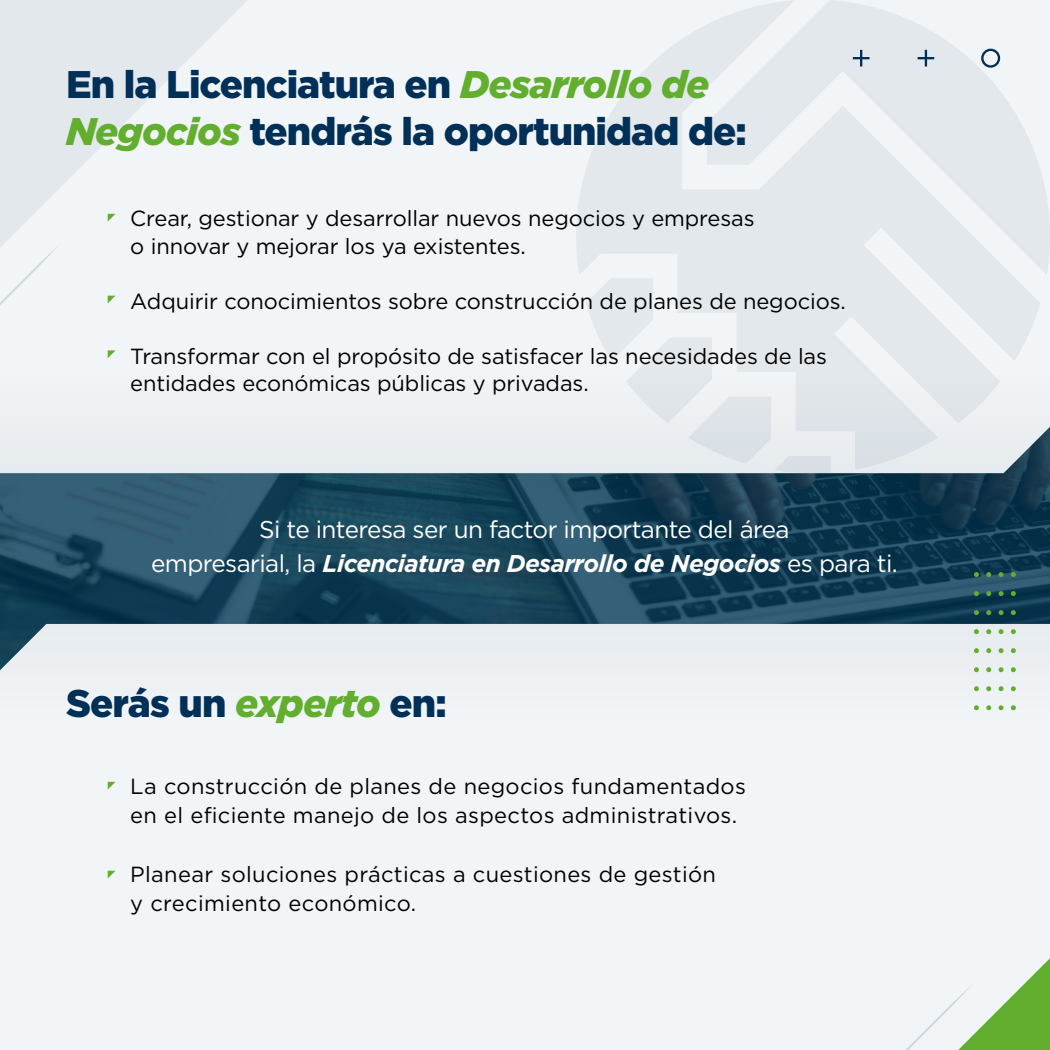
<style>
.page{position:relative;width:1050px;height:1050px;background:#f2f5f7}
.page>*{position:absolute;margin:0;border:0;box-sizing:border-box;transform-origin:0 0}
.t1{font:900 38.5px/46.4px "Gotham";letter-spacing:-.025em;color:#003057}
.t2{font:24.24px/34.1px "Gotham";letter-spacing:-.025em;color:#fff;text-align:center}
.t3{font:21.88px/27.6px "Gotham";letter-spacing:-.005em;color:#000}
.t4{font:21.88px/29.3px "Gotham";letter-spacing:.015em;color:#000}
.s1{font-style:italic;color:#62ae2f}
.s2{font-weight:700;font-style:italic}
</style>
<div class="page">
<svg style="left:576px;top:25px;width:464px;height:342px;fill:#e3e8ec"></svg>
<svg style="left:707px;top:0;width:343px;height:275px;fill:#e3e8ec"></svg>
<div style="left:0;top:367px;width:1050px;height:150px;background:linear-gradient(to right,#f1f4f6,#e6ebee)"></div>
<svg style="left:0;top:0;width:247px;height:244px;fill:#e3e8ec"></svg>
<svg style="left:853px;top:50px;width:16px;height:16px"></svg>
<svg style="left:918px;top:50px;width:16px;height:16px"></svg>
<div style="left:981px;top:49px;width:19px;height:19px;border:2px solid #003057;border-radius:50%"></div>
<svg style="left:108px;top:214px;width:8px;height:8px"></svg>
<svg style="left:108px;top:296px;width:7px;height:7px"></svg>
<svg style="left:108px;top:350px;width:8px;height:8px"></svg>
<svg style="left:108px;top:782px;width:8px;height:8px"></svg>
<svg style="left:108px;top:871px;width:7px;height:7px"></svg>
<svg style="left:0;top:244px;width:60px;height:165px"></svg>
<svg style="left:906px;top:958px;width:144px;height:92px"></svg>
<img style="left:0;top:418px;width:1050px;height:255px">
<svg style="left:974px;top:705px;width:5px;height:5px"></svg>
<svg style="left:974px;top:686px;width:5px;height:5px"></svg>
<svg style="left:974px;top:667px;width:5px;height:5px"></svg>
<svg style="left:974px;top:648px;width:5px;height:5px"></svg>
<svg style="left:974px;top:629px;width:5px;height:5px"></svg>
<svg style="left:974px;top:610px;width:5px;height:5px"></svg>
<svg style="left:974px;top:591px;width:5px;height:5px"></svg>
<svg style="left:974px;top:572px;width:5px;height:5px"></svg>
<svg style="left:986px;top:705px;width:5px;height:5px"></svg>
<svg style="left:986px;top:686px;width:5px;height:5px"></svg>
<svg style="left:986px;top:667px;width:5px;height:5px"></svg>
<svg style="left:986px;top:648px;width:5px;height:5px"></svg>
<svg style="left:986px;top:629px;width:5px;height:5px"></svg>
<svg style="left:986px;top:610px;width:5px;height:5px"></svg>
<svg style="left:986px;top:591px;width:5px;height:5px"></svg>
<svg style="left:986px;top:572px;width:5px;height:5px"></svg>
<svg style="left:999px;top:705px;width:5px;height:5px"></svg>
<svg style="left:999px;top:686px;width:5px;height:5px"></svg>
<svg style="left:999px;top:667px;width:5px;height:5px"></svg>
<svg style="left:999px;top:648px;width:5px;height:5px"></svg>
<svg style="left:999px;top:629px;width:5px;height:5px"></svg>
<svg style="left:999px;top:610px;width:5px;height:5px"></svg>
<svg style="left:999px;top:591px;width:5px;height:5px"></svg>
<svg style="left:999px;top:572px;width:5px;height:5px"></svg>
<svg style="left:1011px;top:705px;width:5px;height:5px"></svg>
<svg style="left:1011px;top:686px;width:5px;height:5px"></svg>
<svg style="left:1011px;top:667px;width:5px;height:5px"></svg>
<svg style="left:1011px;top:648px;width:5px;height:5px"></svg>
<svg style="left:1011px;top:629px;width:5px;height:5px"></svg>
<svg style="left:1011px;top:610px;width:5px;height:5px"></svg>
<svg style="left:1011px;top:591px;width:5px;height:5px"></svg>
<svg style="left:1011px;top:572px;width:5px;height:5px"></svg>
<h1 class="t1" style="left:66px;top:61px;width:682px">En la Licenciatura en <span class="s1">Desarrollo de<br>Negocios</span> tendrás la oportunidad de:</h1>
<p class="t3" style="left:130px;top:204px;width:626px">Crear, gestionar y desarrollar nuevos negocios y empresas o innovar y mejorar los ya existentes.</p>
<p class="t3" style="left:130px;top:287px;width:717px">Adquirir conocimientos sobre construcción de planes de negocios.</p>
<p class="t3" style="left:130px;top:342px;width:698px">Transformar con el propósito de satisfacer las necesidades de las entidades económicas públicas y privadas.</p>
<p class="t2" style="left:151px;top:512px;width:748px">Si te interesa ser un factor importante del área<br>empresarial, la <span class="s2">Licenciatura en Desarrollo de Negocios</span> es para ti.</p>
<h1 class="t1" style="left:66px;top:679px;width:382px">Serás un <span class="s1">experto</span> en:</h1>
<p class="t4" style="left:130px;top:771px;width:617px">La construcción de planes de negocios fundamentados en el eficiente manejo de los aspectos administrativos.</p>
<p class="t4" style="left:130px;top:859px;width:587px">Planear soluciones prácticas a cuestiones de gestión y crecimiento económico.</p>
</div>
